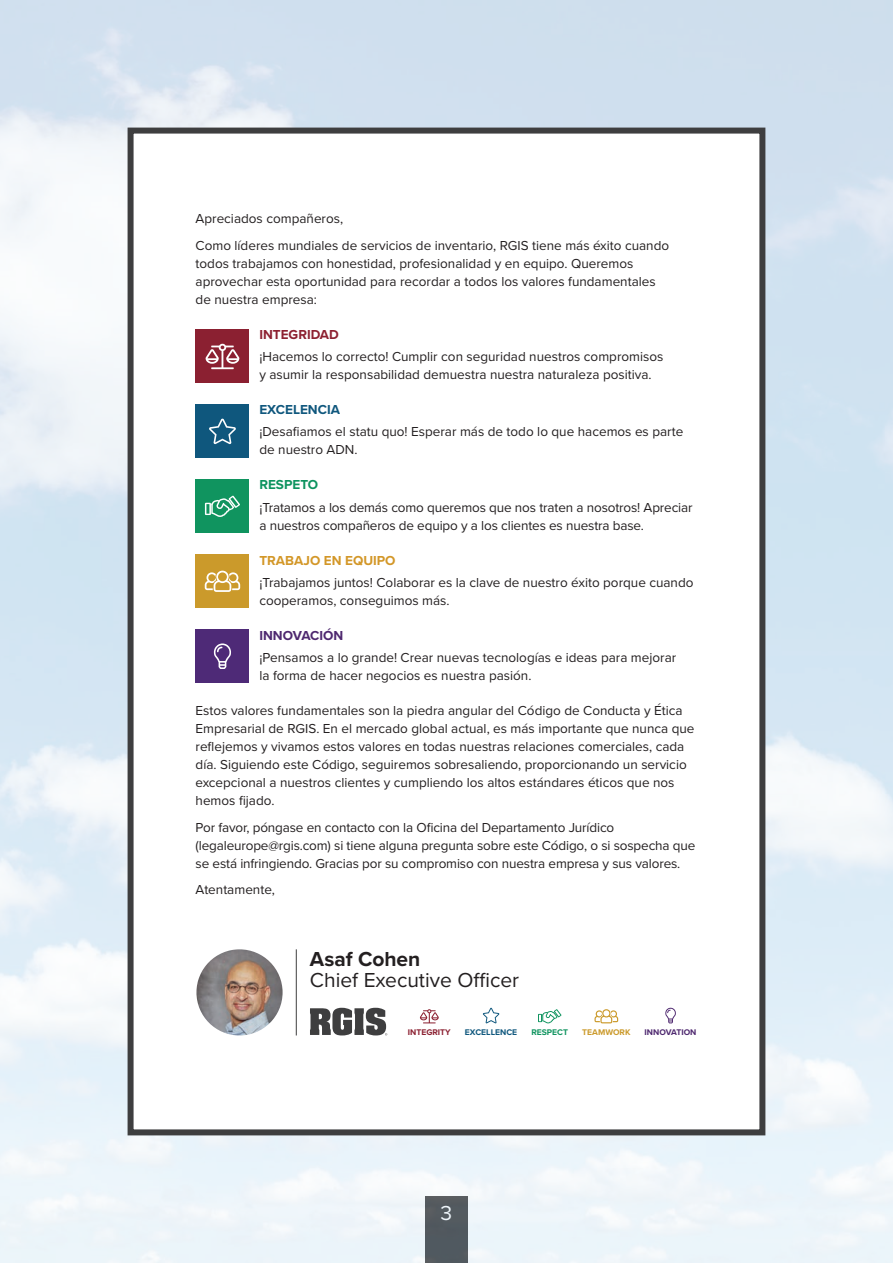
<style>
.page{position:relative;width:893px;height:1263px;background:#fff}
.page>*{position:absolute;margin:0;border:0;box-sizing:border-box;transform-origin:0 0}
.t1{font:21px "Proxima Nova";color:#231f20}
.t2{font:700 21px "Proxima Nova";color:#231f20}
.t3{font:21px "Proxima Nova";color:#fff}
.t4{font:13.5px/18px "Proxima Nova";color:#231f20}
.t5{font:700 13.5px "Proxima Nova";color:#d39728}
.t6{font:700 13.5px "Proxima Nova";color:#8d2131}
.t7{font:700 13.5px "Proxima Nova";color:#0f577d}
.t8{font:700 13.5px "Proxima Nova";color:#4e286f}
.t9{font:700 13.5px "Proxima Nova";color:#0d935f}
.t10{font:700 8.55px "Proxima Nova";color:#0f577d}
.t11{font:700 8.55px "Proxima Nova";color:#4e286f}
.t12{font:700 8.55px "Proxima Nova";color:#8b2031}
.t13{font:700 8.55px "Proxima Nova";color:#cb9a2b}
.t14{font:700 8.55px "Proxima Nova";color:#10945f}
</style>
<div class="page">
<img style="left:0;top:0;width:893px;height:1263px">
<div style="left:128px;top:128px;width:637px;height:1007px;background:#fff;border:6px solid #3e3e3f"></div>
<svg style="left:420px;top:1009px;width:19px;height:14px"></svg>
<svg style="left:483px;top:1008px;width:16px;height:15px"></svg>
<svg style="left:538px;top:1009px;width:23px;height:14px"></svg>
<svg style="left:594px;top:1009px;width:24px;height:14px"></svg>
<svg style="left:665px;top:1008px;width:11px;height:15px"></svg>
<svg style="left:310px;top:1008px;width:77px;height:27px"></svg>
<hr style="left:296px;top:949px;width:1px;height:86px;background:#3e3e3f">
<img style="left:196px;top:949px;width:87px;height:86px;border-radius:43px">
<div style="left:196px;top:330px;width:53px;height:53px;background:#8b2031"></div>
<svg style="left:206px;top:344px;width:33px;height:25px"></svg>
<div style="left:196px;top:629px;width:53px;height:54px;background:#4e2a77"></div>
<svg style="left:214px;top:643px;width:17px;height:26px"></svg>
<div style="left:196px;top:554px;width:53px;height:54px;background:#cb9a2b"></div>
<svg style="left:205px;top:571px;width:35px;height:21px"></svg>
<div style="left:196px;top:479px;width:53px;height:54px;background:#10945f"></div>
<svg style="left:205px;top:496px;width:35px;height:21px"></svg>
<div style="left:196px;top:404px;width:53px;height:54px;background:#0f577d"></div>
<svg style="left:209px;top:419px;width:27px;height:25px"></svg>
<p class="t4" style="left:196px;top:205px;width:475px;line-height:26.5px">Apreciados compañeros,<br>Como líderes mundiales de servicios de inventario, RGIS tiene más éxito cuando</p>
<p class="t4" style="left:196px;top:254px;width:462px">todos trabajamos con honestidad, profesionalidad y en equipo. Queremos aprovechar esta oportunidad para recordar a todos los valores fundamentales de nuestra empresa:</p>
<p class="t6" style="left:259px;top:324px;width:81px">INTEGRIDAD</p>
<p class="t4" style="left:259px;top:347px;width:405px">¡Hacemos lo correcto! Cumplir con seguridad nuestros compromisos y asumir la responsabilidad demuestra nuestra naturaleza positiva.</p>
<p class="t7" style="left:259px;top:399px;width:82px">EXCELENCIA</p>
<p class="t4" style="left:259px;top:422px;width:425px">¡Desafiamos el statu quo! Esperar más de todo lo que hacemos es parte de nuestro ADN.</p>
<p class="t9" style="left:259px;top:475px;width:60px">RESPETO</p>
<p class="t4" style="left:259px;top:497px;width:435px">¡Tratamos a los demás como queremos que nos traten a nosotros! Apreciar a nuestros compañeros de equipo y a los clientes es nuestra base.</p>
<p class="t5" style="left:259px;top:550px;width:138px">TRABAJO EN EQUIPO</p>
<p class="t4" style="left:259px;top:573px;width:436px">¡Trabajamos juntos! Colaborar es la clave de nuestro éxito porque cuando cooperamos, conseguimos más.</p>
<p class="t8" style="left:259px;top:625px;width:85px">INNOVACIÓN</p>
<p class="t4" style="left:259px;top:648px;width:418px">¡Pensamos a lo grande! Crear nuevas tecnologías e ideas para mejorar la forma de hacer negocios es nuestra pasión.</p>
<p class="t4" style="left:196px;top:701px;width:500px">Estos valores fundamentales son la piedra angular del Código de Conducta y Ética Empresarial de RGIS. En el mercado global actual, es más importante que nunca que reflejemos y vivamos estos valores en todas nuestras relaciones comerciales, cada día. Siguiendo este Código, seguiremos sobresaliendo, proporcionando un servicio excepcional a nuestros clientes y cumpliendo los altos estándares éticos que nos hemos fijado.</p>
<p class="t4" style="left:196px;top:817px;width:501px">Por favor, póngase en contacto con la Oficina del Departamento Jurídico (legaleurope@rgis.com) si tiene alguna pregunta sobre este Código, o si sospecha que se está infringiendo. Gracias por su compromiso con nuestra empresa y sus valores.</p>
<p class="t4" style="left:196px;top:880px;width:81px">Atentamente,</p>
<h1 class="t2" style="left:310px;top:943px;width:112px">Asaf Cohen</h1>
<h1 class="t1" style="left:310px;top:965px;width:211px">Chief Executive Officer</h1>
<p class="t12" style="left:408px;top:1026px;width:44px">INTEGRITY</p>
<p class="t10" style="left:465px;top:1026px;width:54px">EXCELLENCE</p>
<p class="t14" style="left:531px;top:1026px;width:38px">RESPECT</p>
<p class="t13" style="left:582px;top:1026px;width:50px">TEAMWORK</p>
<p class="t11" style="left:645px;top:1026px;width:53px">INNOVATION</p>
<h1 class="t3" style="left:441px;top:1198px;width:13px">3</h1>
</div>
